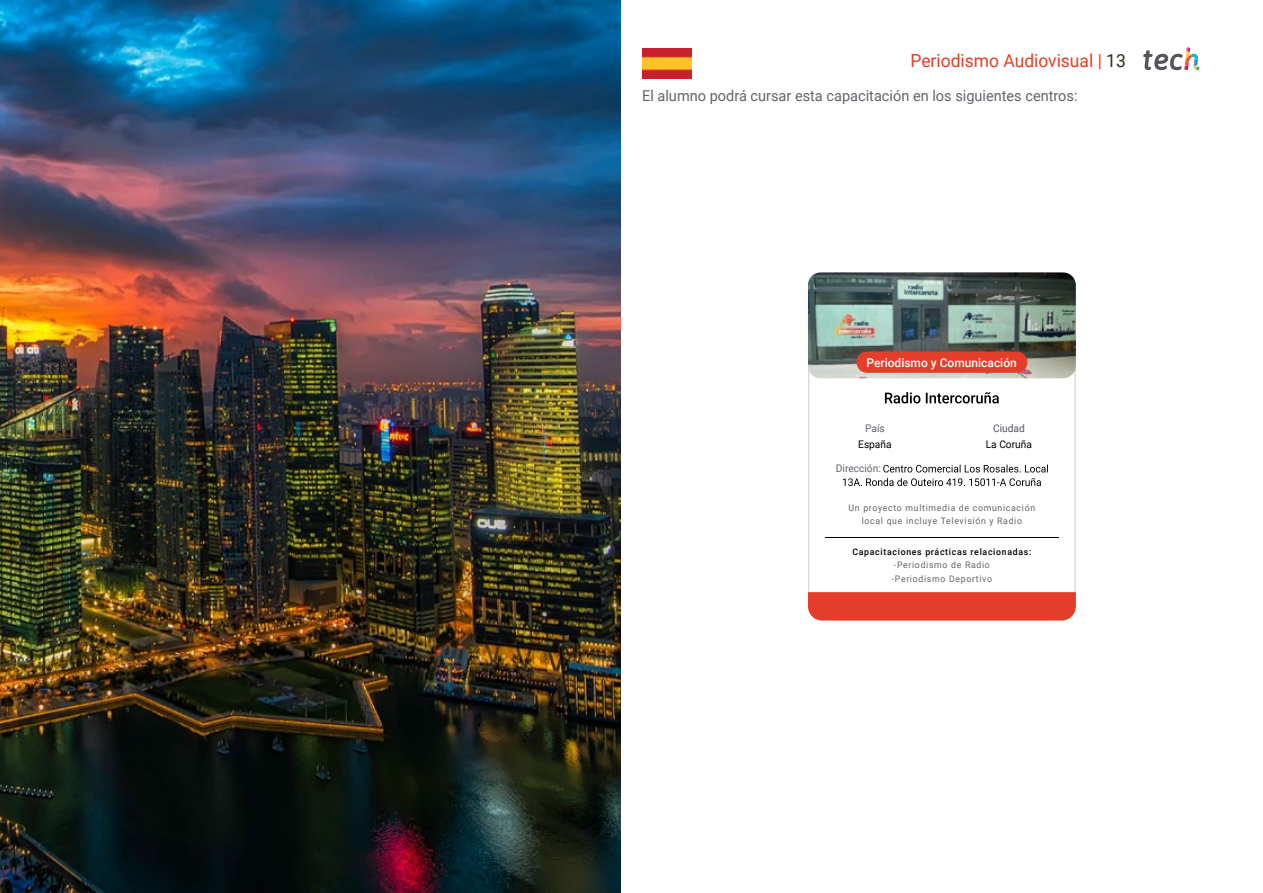
<style>
.page{position:relative;width:1263px;height:893px;background:#fff}
.page>*{position:absolute;margin:0;border:0;box-sizing:border-box;transform-origin:0 0}
.t1{font:18px "Roboto";color:#e33e29}
.t2{font:15px "Roboto";color:#61646a}
.t3{font:500 12px "Roboto";color:#fff}
.t4{font:10.5px "Roboto";color:#61646a}
.t5{font:10.5px "Roboto";color:#000}
.t6{font:10.5px "Roboto";color:#52555b}
.t7{font:9px/13.5px "Roboto";letter-spacing:.08em;color:#61646a;text-align:center}
.t8{font:500 9px "Roboto";letter-spacing:.08em;color:#000}
.s1{color:#312e20}
</style>
<div class="page">
<img style="left:0;top:0;width:621px;height:893px">
<svg style="left:1143px;top:47px;width:56px;height:24px"></svg>
<img style="left:642px;top:49px;width:49px;height:30px">
<svg style="left:808px;top:378px;width:268px;height:214px"></svg>
<img style="left:808px;top:272px;width:268px;height:106px">
<div style="left:856px;top:351px;width:171px;height:22px;background:#e33e29;border-radius:11px"></div>
<svg style="left:808px;top:592px;width:268px;height:29px;background:#e3432f"></svg>
<hr style="left:825px;top:537px;width:234px;height:1px;background:#000">
<svg style="left:885px;top:392px;width:114px;height:11px"></svg>
<svg style="left:883px;top:465px;width:165px;height:7px"></svg>
<svg style="left:843px;top:478px;width:198px;height:8px"></svg>
<h1 class="t1" style="left:910px;top:48px;width:217px">Periodismo Audiovisual | <span class="s1">13</span></h1>
<h2 class="t2" style="left:642px;top:86px;width:437px">El alumno podrá cursar esta capacitación en los siguientes centros:</h2>
<h3 class="t3" style="left:866px;top:354px;width:152px">Periodismo y Comunicación</h3>
<p class="t4" style="left:865px;top:421px;width:21px">País</p>
<p class="t5" style="left:858px;top:437px;width:35px">España</p>
<p class="t6" style="left:993px;top:421px;width:33px">Ciudad</p>
<p class="t5" style="left:986px;top:437px;width:48px">La Coruña</p>
<p class="t4" style="left:836px;top:461px;width:46px">Dirección:</p>
<p class="t7" style="left:849px;top:500px;width:188px">Un proyecto multimedia de comunicación local que incluye Televisión y Radio</p>
<p class="t8" style="left:852px;top:545px;width:180px">Capacitaciones prácticas relacionadas:</p>
<p class="t7" style="left:892px;top:558px;width:102px;text-align:left">-Periodismo de Radio -Periodismo Deportivo</p>
</div>
